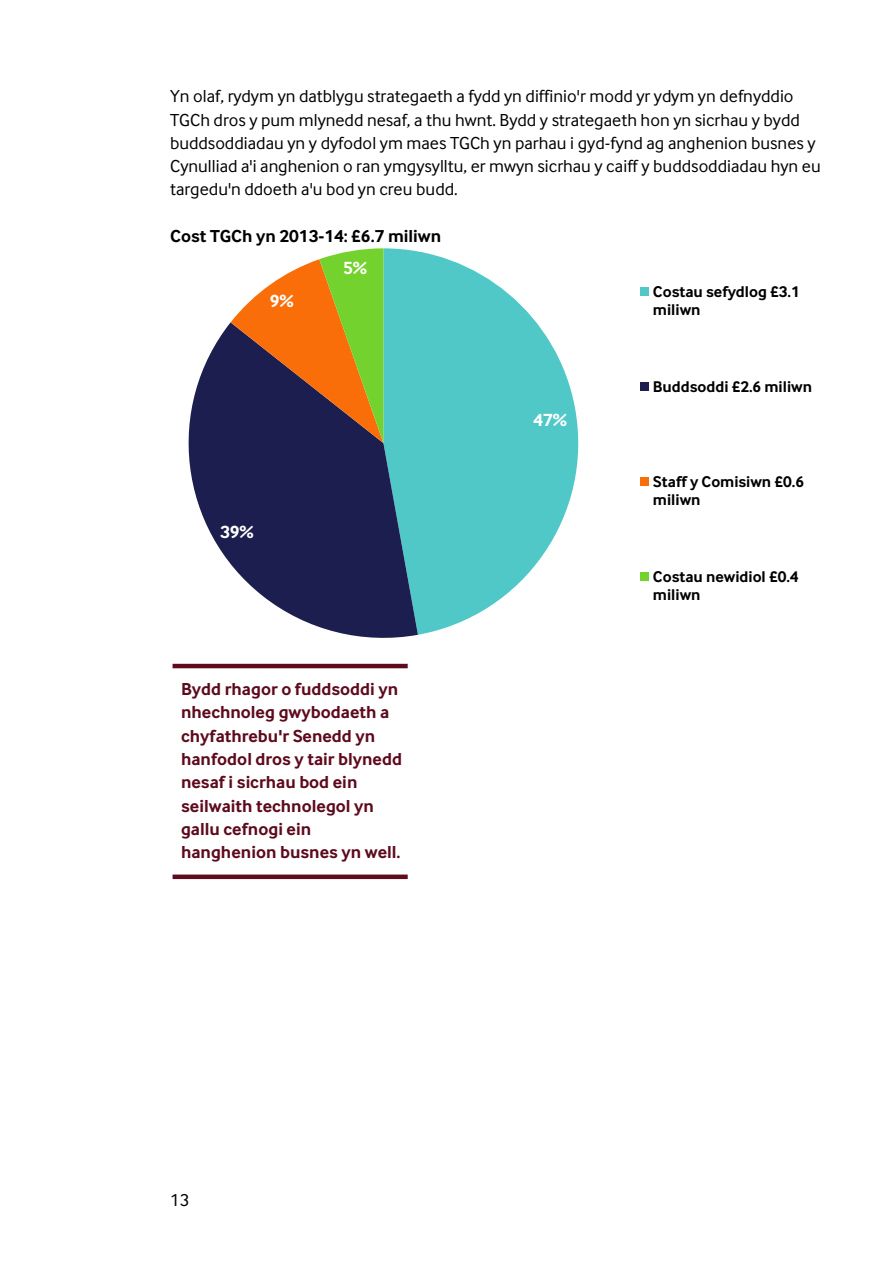
<style>
.page{position:relative;width:893px;height:1263px;background:#fff}
.page>*{position:absolute;margin:0;border:0;box-sizing:border-box;transform-origin:0 0}
.t1{font:700 18.3px "Cynulliad Sans";color:#fff}
.t2{font:18px/23.2px "Cynulliad Sans";color:#000}
.t3{font:700 18px/23.2px "Cynulliad Sans";color:#5d0a1d}
.t4{font:700 18px "Cynulliad Sans";color:#000}
.t5{font:700 16.2px/18.9px "Cynulliad Sans";color:#000}
.t6{font:700 16.05px/18.9px "Cynulliad Sans";color:#000}
</style>
<div class="page">
<svg style="left:383px;top:248px;width:196px;height:387px;fill:#50c8c8"></svg>
<svg style="left:188px;top:322px;width:230px;height:316px;fill:#1b1e4e"></svg>
<svg style="left:231px;top:248px;width:152px;height:195px;background:#997b43"></svg>
<div style="left:641px;top:287px;width:8px;height:9px;background:#50c8c8"></div>
<div style="left:641px;top:382px;width:8px;height:8px;background:#1b1e4e"></div>
<div style="left:641px;top:477px;width:8px;height:8px;background:#fa6e0a"></div>
<div style="left:641px;top:572px;width:8px;height:8px;background:#73d22d"></div>
<hr style="left:173px;top:664px;width:235px;height:4px;background:#5d0b1d">
<div style="left:173px;top:874px;width:235px;height:5px;background:#5d0b1d"></div>
<p class="t2" style="left:170px;top:84px;width:652px">Yn olaf, rydym yn datblygu strategaeth a fydd yn diffinio'r modd yr ydym yn defnyddio TGCh dros y pum mlynedd nesaf, a thu hwnt. Bydd y strategaeth hon yn sicrhau y bydd buddsoddiadau yn y dyfodol ym maes TGCh yn parhau i gyd-fynd ag anghenion busnes y Cynulliad a'i anghenion o ran ymgysylltu, er mwyn sicrhau y caiff y buddsoddiadau hyn eu targedu'n ddoeth a'u bod yn creu budd.</p>
<p class="t4" style="left:170px;top:224px;width:273px">Cost TGCh yn 2013-14: £6.7 miliwn</p>
<p class="t1" style="left:270px;top:289px;width:25px">9%</p>
<p class="t1" style="left:343px;top:257px;width:25px">5%</p>
<p class="t1" style="left:220px;top:521px;width:35px">39%</p>
<p class="t3" style="left:181px;top:676px;width:223px">Bydd rhagor o fuddsoddi yn nhechnoleg gwybodaeth a chyfathrebu'r Senedd yn hanfodol dros y tair blynedd nesaf i sicrhau bod ein seilwaith technolegol yn gallu cefnogi ein hanghenion busnes yn well.</p>
<p class="t1" style="left:533px;top:408px;width:35px">47%</p>
<p class="t5" style="left:653px;top:281px;width:148px">Costau sefydlog £3.1 miliwn</p>
<p class="t6" style="left:653px;top:376px;width:161px">Buddsoddi £2.6 miliwn</p>
<p class="t6" style="left:653px;top:471px;width:153px">Staff y Comisiwn £0.6 miliwn</p>
<p class="t6" style="left:653px;top:566px;width:147px">Costau newidiol £0.4 miliwn</p>
<p class="t2" style="left:170px;top:1187px;width:21px">13</p>
</div>
